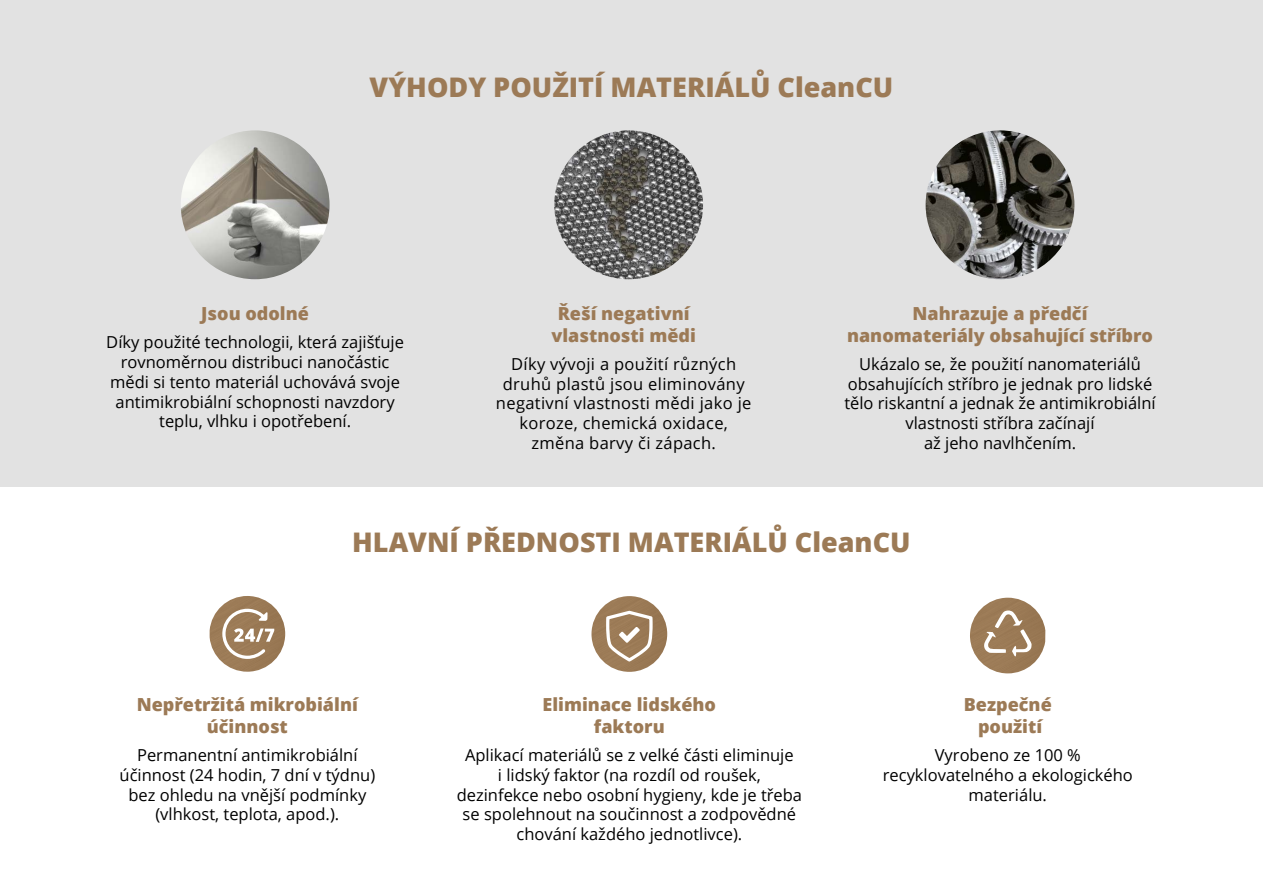
<style>
.page{position:relative;width:1263px;height:893px;background:#fff}
.page>*{position:absolute;margin:0;border:0;box-sizing:border-box;transform-origin:0 0}
.nadpis1{font:800 27px "Open Sans";color:#9c7a56}
.nadpis2{font:800 18px/21.6px "Open Sans";color:#9c7a56;text-align:center}
.text_sloupce{font:16.5px/19.8px "Open Sans";color:#000;text-align:center}
.text_sloupce-2{font:16.5px/19.8px "Open Sans";letter-spacing:.02em;color:#000;text-align:center}
</style>
<div class="page">
<div style="left:0;top:0;width:1263px;height:486px;background:#e2e2e2"></div>
<img style="left:181px;top:130px;width:149px;height:149px;border-radius:74px">
<img style="left:926px;top:130px;width:148px;height:149px;border-radius:74px">
<img style="left:554px;top:130px;width:149px;height:149px;border-radius:74px">
<img style="left:210px;top:596px;width:75px;height:76px;border-radius:37px">
<svg style="left:222px;top:609px;width:52px;height:50px"></svg>
<img style="left:591px;top:596px;width:76px;height:76px;border-radius:38px">
<svg style="left:606px;top:611px;width:47px;height:51px"></svg>
<img style="left:970px;top:598px;width:75px;height:75px">
<svg style="left:984px;top:610px;width:48px;height:46px"></svg>
<p class="nadpis1" style="left:370px;top:67px;width:525px">VÝHODY POUŽITÍ MATERIÁLŮ CleanCU</p>
<p class="nadpis2" style="left:201px;top:302px;width:109px">Jsou odolné</p>
<p class="text_sloupce" style="left:106px;top:332px;width:299px">Díky použité technologii, která zajišťuje rovnoměrnou distribuci nanočástic mědi si tento materiál uchovává svoje antimikrobiální schopnosti navzdory teplu, vlhku i opotřebení.</p>
<p class="nadpis2" style="left:551px;top:302px;width:146px">Řeší negativní vlastnosti mědi</p>
<p class="text_sloupce-2" style="left:496px;top:354px;width:257px">Díky vývoji a použití různých druhů plastů jsou eliminovány negativní vlastnosti mědi jako je koroze, chemická oxidace, změna barvy či zápach.</p>
<p class="nadpis2" style="left:847px;top:302px;width:307px">Nahrazuje a předčí nanomateriály obsahující stříbro</p>
<p class="text_sloupce" style="left:844px;top:354px;width:313px">Ukázalo se, že použití nanomateriálů obsahujících stříbro je jednak pro lidské tělo riskantní a jednak že antimikrobiální vlastnosti stříbra začínají<br>až jeho navlhčením.</p>
<p class="nadpis1" style="left:352px;top:522px;width:560px">HLAVNÍ PŘEDNOSTI MATERIÁLŮ CleanCU</p>
<p class="nadpis2" style="left:137px;top:693px;width:223px">Nepřetržitá mikrobiální účinnost</p>
<p class="text_sloupce" style="left:120px;top:745px;width:257px">Permanentní antimikrobiální účinnost (24 hodin, 7 dní v týdnu) bez ohledu na vnější podmínky (vlhkost, teplota, apod.).</p>
<p class="nadpis2" style="left:543px;top:693px;width:175px">Eliminace lidského faktoru</p>
<p class="text_sloupce" style="left:457px;top:745px;width:347px">Aplikací materiálů se z velké části eliminuje<br>i lidský faktor (na rozdíl od roušek, dezinfekce nebo osobní hygieny, kde je třeba se spolehnout na součinnost a zodpovědné chování každého jednotlivce).</p>
<p class="nadpis2" style="left:964px;top:693px;width:89px">Bezpečné použití</p>
<p class="text_sloupce" style="left:883px;top:745px;width:252px">Vyrobeno ze 100 % recyklovatelného a ekologického materiálu.</p>
</div>
